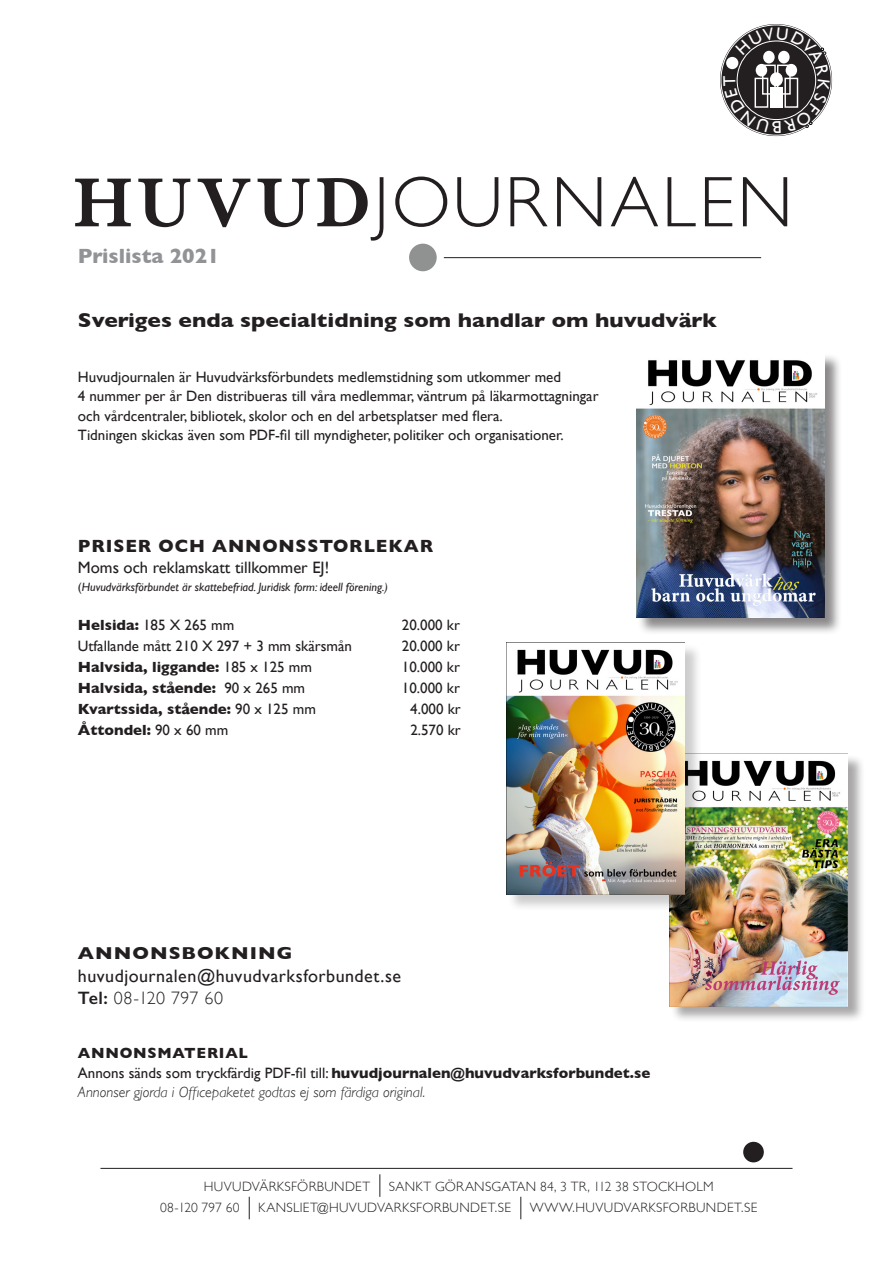
<style>
.page{position:relative;width:893px;height:1263px;background:#fff}
.page>*{position:absolute;margin:0;border:0;box-sizing:border-box;transform-origin:0 0}
.t1{font:300 72px "Gill Sans";letter-spacing:.045em;color:#231f20}
.t2{font:700 21px "Gill Sans";color:#919396}
.t3{font:700 20.25px "Gill Sans";color:#231f20;scale:1.11 1}
.t4{font:18px "Gill Sans";letter-spacing:.025em;color:#231f20}
.t5{font:700 18px "Gill Sans";letter-spacing:.05em;color:#231f20}
.t6{font:300 18px "Gill Sans";letter-spacing:.02em;color:#231f20}
.t7{font:700 17.55px "Gill Sans";letter-spacing:.05em;color:#231f20;scale:1.11 1}
.t8{font:16.5px "Gill Sans";color:#231f20}
.t9{font:15px "Gill Sans";color:#231f20}
.t10{font:700 15px "Gill Sans";color:#231f20}
.t11{font:italic 300 15px "Gill Sans";color:#231f20}
.t12{font:700 15px "Gill Sans";letter-spacing:.05em;color:#231f20}
.t13{font:300 13.5px "Gill Sans";letter-spacing:.025em;color:#231f20}
.t14{font:300 13.5px "Gill Sans";letter-spacing:.005em;color:#231f20}
.t15{font:italic 12px "Gill Sans";color:#231f20}
.s1{font-family:"Baskerville";font-weight:600}
.s2{font-style:normal}
.s3{font-weight:700}
.s4{font-weight:400}
.s5{font-weight:600}
</style>
<div class="page">
<div style="left:670px;top:754px;width:195px;height:269px;background:#231f20;opacity:.39"></div>
<img style="left:669px;top:753px;width:179px;height:253px">
<svg style="left:380px;top:1174px;width:1px;height:23px"></svg>
<svg style="left:521px;top:1197px;width:1px;height:22px"></svg>
<svg style="left:249px;top:1197px;width:1px;height:22px"></svg>
<hr style="left:100px;top:1168px;width:692px;height:1px;background:#231f20">
<div style="left:743px;top:1142px;width:21px;height:20px;background:#231f20;border-radius:50%"></div>
<hr style="left:444px;top:257px;width:317px;height:1px;background:#231f20">
<div style="left:409px;top:244px;width:28px;height:27px;background:#909292;border-radius:50%"></div>
<div style="left:507px;top:643px;width:195px;height:269px;background:#231f20;opacity:.22"></div>
<img style="left:506px;top:642px;width:179px;height:253px">
<div style="left:637px;top:353px;width:205px;height:282px;background:#231f20;opacity:.53"></div>
<img style="left:636px;top:353px;width:188px;height:265px">
<svg style="left:723px;top:27px;width:107px;height:106px"></svg>
<p class="t1" style="left:73px;top:146px;width:721px"><span class="s1">HUVUD</span>JOURNALEN</p>
<p class="t2" style="left:78px;top:240px;width:143px">Prislista 2021</p>
<p class="t3" style="left:78px;top:304px;width:577px">Sveriges enda specialtidning som handlar om huvudvärk</p>
<p class="t9" style="left:78px;top:368px;width:485px">Huvudjournalen är Huvudvärksförbundets medlemstidning som utkommer med</p>
<p class="t9" style="left:78px;top:387px;width:522px">4 nummer per år Den distribueras till våra medlemmar, väntrum på läkarmottagningar</p>
<p class="t9" style="left:78px;top:407px;width:426px">och vårdcentraler, bibliotek, skolor och en del arbetsplatser med flera.</p>
<p class="t9" style="left:78px;top:426px;width:487px">Tidningen skickas även som PDF-fil till myndigheter, politiker och organisationer.</p>
<p class="t5" style="left:78px;top:531px;width:357px">PRISER OCH ANNONSSTORLEKAR</p>
<p class="t8" style="left:78px;top:557px;width:253px">Moms och reklamskatt tillkommer EJ!</p>
<p class="t15" style="left:78px;top:580px;width:312px"><span class="s2">(</span>Huvudvärksförbundet är skattebefriad. Juridisk form: ideell förening.)</p>
<p class="t9" style="left:78px;top:616px;width:158px"><span class="s3">Helsida:</span> 185 X 265 mm</p>
<p class="t9" style="left:402px;top:616px;width:60px">20.000 kr</p>
<p class="t9" style="left:78px;top:637px;width:275px">Utfallande mått 210 X 297 + 3 mm skärsmån</p>
<p class="t9" style="left:402px;top:637px;width:60px">20.000 kr</p>
<p class="t10" style="left:78px;top:655px;width:236px">Halvsida, liggande: <span class="s4">185 x 125 mm</span></p>
<p class="t9" style="left:402px;top:658px;width:60px">10.000 kr</p>
<p class="t10" style="left:78px;top:676px;width:229px">Halvsida, stående: <span class="s4">90 x 265 mm</span></p>
<p class="t9" style="left:402px;top:679px;width:60px">10.000 kr</p>
<p class="t10" style="left:78px;top:697px;width:239px">Kvartssida, stående: <span class="s4">90 x 125 mm</span></p>
<p class="t9" style="left:410px;top:700px;width:52px">4.000 kr</p>
<p class="t10" style="left:78px;top:718px;width:152px">Åttondel: <span class="s4">90 x 60 mm</span></p>
<p class="t9" style="left:410px;top:721px;width:52px">2.570 kr</p>
<p class="t7" style="left:78px;top:939px;width:195px">ANNONSBOKNING</p>
<p class="t4" style="left:78px;top:965px;width:325px">huvudjournalen@huvudvarksforbundet.se</p>
<p class="t6" style="left:78px;top:984px;width:147px"><span class="s5">Tel:</span> 08-120 797 60</p>
<p class="t12" style="left:78px;top:1041px;width:172px">ANNONSMATERIAL</p>
<p class="t9" style="left:78px;top:1064px;width:574px">Annons sänds som tryckfärdig PDF-fil till: <span class="s3">huvudjournalen@huvudvarksforbundet.se</span></p>
<p class="t11" style="left:78px;top:1084px;width:349px">Annonser gjorda i Officepaketet godtas ej som färdiga original.</p>
<p class="t13" style="left:204px;top:1176px;width:168px">HUVUDVÄRKSFÖRBUNDET</p>
<p class="t13" style="left:389px;top:1176px;width:326px">SANKT GÖRANSGATAN 84, 3 TR, 112 38 STOCKHOLM</p>
<p class="t14" style="left:160px;top:1197px;width:81px">08-120 797 60</p>
<p class="t13" style="left:258px;top:1197px;width:254px">KANSLIET@HUVUDVARKSFORBUNDET.SE</p>
<p class="t13" style="left:530px;top:1197px;width:229px">WWW.HUVUDVARKSFORBUNDET.SE</p>
</div>
